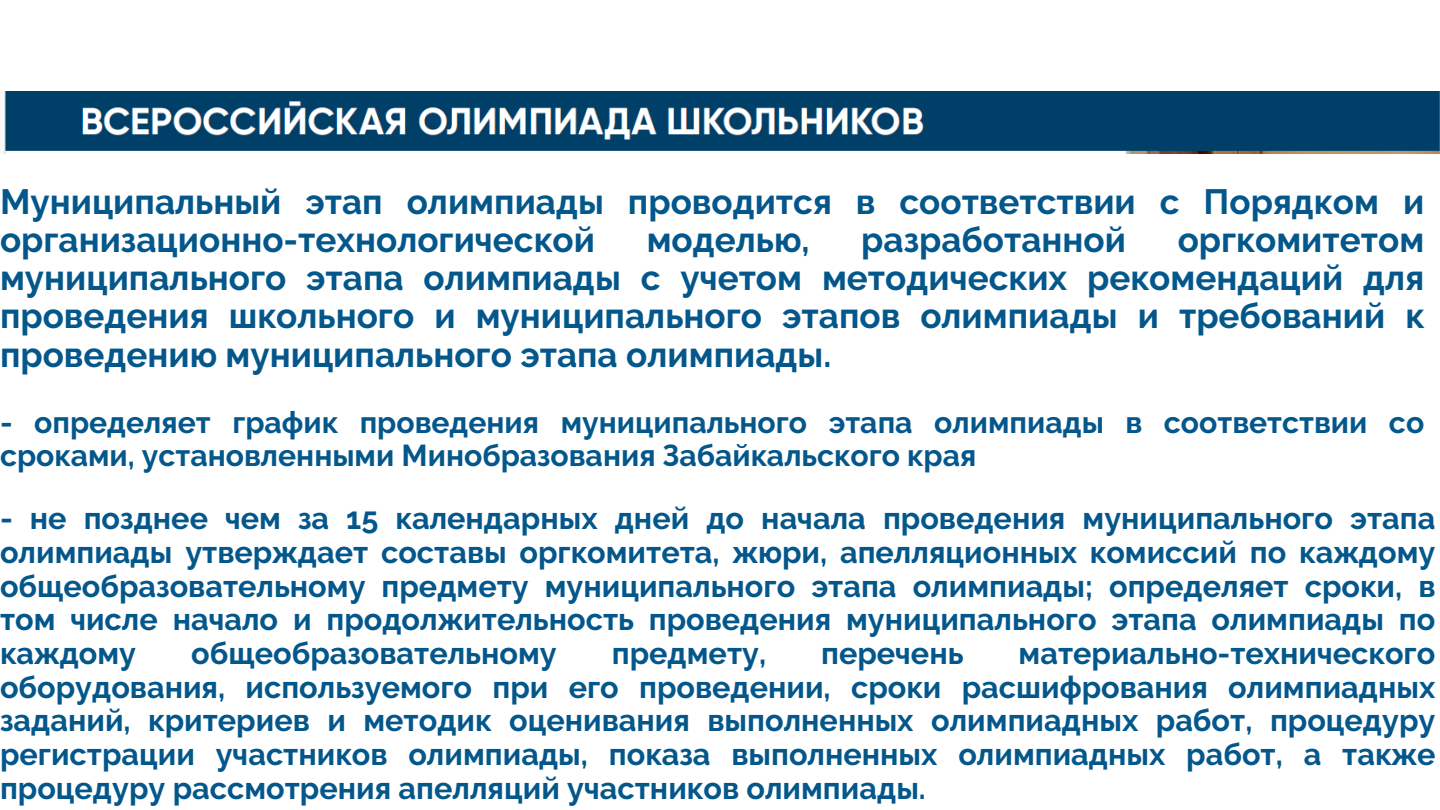
<style>
.page{position:relative;width:1440px;height:810px;background:#fff}
.page>*{position:absolute;margin:0;border:0;box-sizing:border-box;transform-origin:0 0}
.t1{font:700 35px/38.2px "Raleway";color:#04578b}
.t2{font:700 30.7px/33.6px "Raleway";color:#04578b;text-align:justify}
.t3{font:700 30.2px/33px "Raleway";color:#04578b}
</style>
<div class="page">
<img style="left:4px;top:92px;width:1436px;height:62px">
<p class="t1" style="left:0;top:182px;width:1426px">Муниципальный этап олимпиады проводится в соответствии с Порядком и организационно-технологической</p>
<p class="t1" style="left:647px;top:221px;width:165px">моделью,</p>
<p class="t1" style="left:861px;top:221px;width:266px">разработанной</p>
<p class="t1" style="left:0;top:221px;width:1426px;text-align:justify;text-indent:1178px">оргкомитетом муниципального этапа олимпиады с учетом методических рекомендаций для проведения школьного и муниципального этапов олимпиады и требований к проведению муниципального этапа олимпиады.</p>
<p class="t3" style="left:0;top:406px;width:1426px">- определяет график проведения муниципального этапа олимпиады в соответствии со сроками, установленными Минобразования Забайкальского края</p>
<p class="t2" style="left:0;top:502px;width:1437px">- не позднее чем за 15 календарных дней до начала проведения муниципального этапа олимпиады утверждает составы оргкомитета, жюри, апелляционных комиссий по каждому общеобразовательному предмету муниципального этапа олимпиады; определяет сроки, в том числе начало и продолжительность проведения муниципального этапа олимпиады по каждому</p>
<p class="t2" style="left:191px;top:636px;width:367px">общеобразовательному</p>
<p class="t2" style="left:612px;top:636px;width:156px">предмету,</p>
<p class="t2" style="left:821px;top:636px;width:144px">перечень</p>
<p class="t2" style="left:0;top:636px;width:1437px;text-indent:1019px">материально-технического оборудования, используемого при его проведении, сроки расшифрования олимпиадных заданий, критериев и методик оценивания выполненных олимпиадных работ, процедуру регистрации участников олимпиады, показа выполненных олимпиадных работ, а также процедуру рассмотрения апелляций участников олимпиады.</p>
</div>
